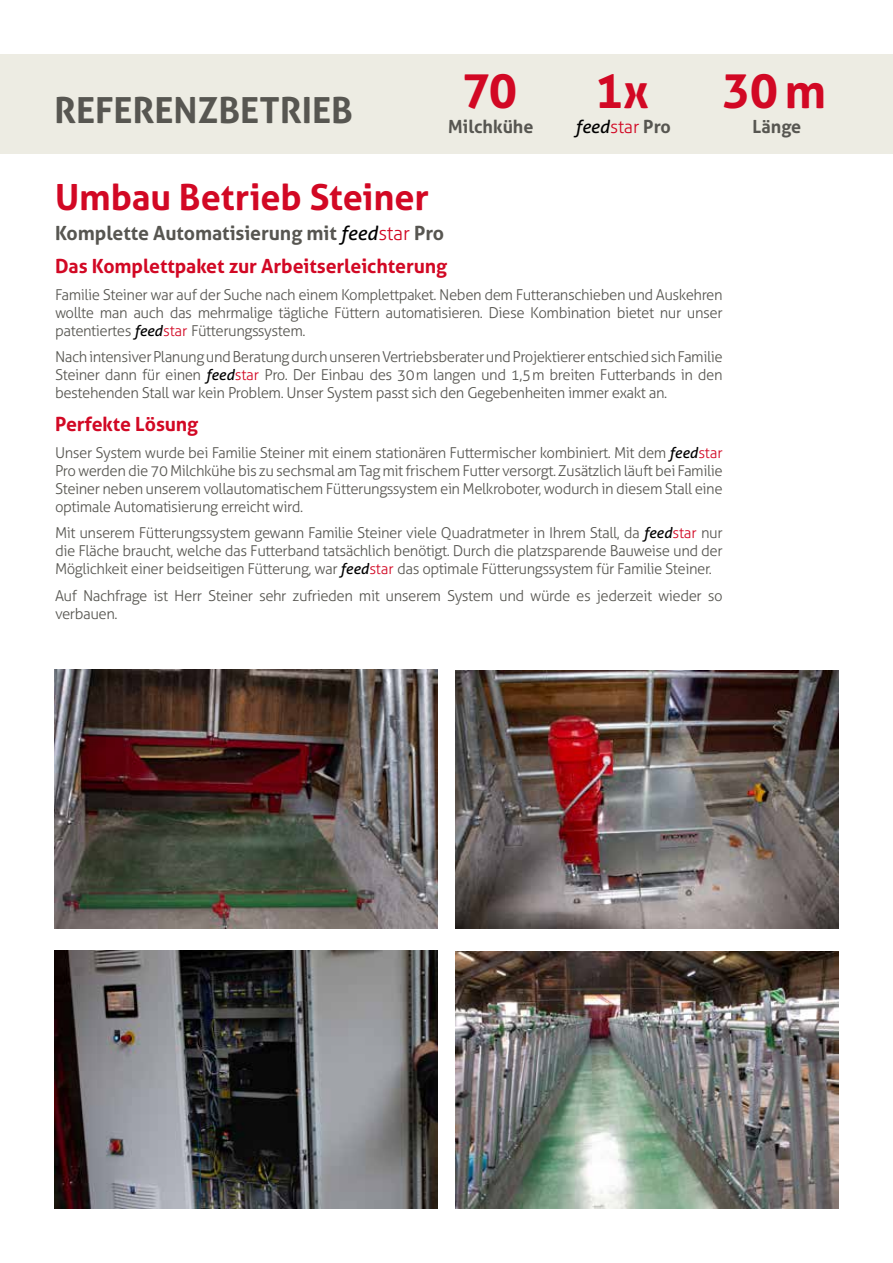
<style>
.page{position:relative;width:893px;height:1263px;background:#fff}
.page>*{position:absolute;margin:0;border:0;box-sizing:border-box;transform-origin:0 0}
.t1{font:700 47.55px "Aller";letter-spacing:-.005em;color:#d20824}
.t2{font:700 36px "Aller";letter-spacing:-.005em;color:#d20824}
.t3{font:700 36px "Aller";color:#575651}
.t4{font:700 19.5px "Aller";letter-spacing:-.005em;color:#d20824}
.t5{font:700 19.5px "Aller";letter-spacing:-.005em;color:#575651}
.t6{font:700 18.15px "Aller";color:#575651}
.t7{font:italic 18px "Aller";color:#000}
.t8{font:300 15px/18px "Aller";letter-spacing:-.03em;color:#575651;text-align:justify}
.s1{font-weight:300;font-style:normal;color:#d20824}
.s2{font-weight:700;font-style:normal;font-size:18.15px;color:#575651}
.s3{font-weight:400;font-style:italic;color:#000}
.s4{font-weight:300;color:#d20824}
.s5{color:#d20824}
</style>
<div class="page">
<div style="left:0;top:54px;width:893px;height:99px;background:#edece3"></div>
<img style="left:54px;top:670px;width:384px;height:258px">
<img style="left:455px;top:670px;width:384px;height:259px">
<img style="left:456px;top:951px;width:383px;height:257px">
<img style="left:54px;top:950px;width:384px;height:259px">
<h2 class="t3" style="left:54px;top:88px;width:301px">REFERENZBETRIEB</h2>
<h1 class="t1" style="left:462px;top:62px;width:57px">70</h1>
<h1 class="t1" style="left:595px;top:62px;width:56px">1x</h1>
<h1 class="t1" style="left:722px;top:62px;width:105px">30m</h1>
<p class="t6" style="left:448px;top:115px;width:87px">Milchkühe</p>
<p class="t7" style="left:576px;top:116px;width:97px">feed<span class="s1">star</span> <span class="s2">Pro</span></p>
<p class="t6" style="left:753px;top:115px;width:50px">Länge</p>
<h2 class="t2" style="left:55px;top:175px;width:375px">Umbau Betrieb Steiner</h2>
<h3 class="t5" style="left:55px;top:221px;width:391px">Komplette Automatisierung mit <span class="s3">feed</span><span class="s4">star</span> Pro</h3>
<h3 class="t4" style="left:55px;top:254px;width:394px">Das Komplettpaket zur Arbeitserleichterung</h3>
<p class="t8" style="left:55px;top:285px;width:669px">Familie Steiner war auf der Suche nach einem Komplettpaket. Neben dem Futteranschieben und Auskehren wollte man auch das mehrmalige tägliche Füttern automatisieren. Diese Kombination bietet nur unser patentiertes <span class="s3">feed</span><span class="s5">star</span> Fütterungssystem.</p>
<p class="t8" style="left:55px;top:348px;width:669px">Nach intensiver Planung und Beratung durch unseren Vertriebsberater und Projektierer entschied sich Familie Steiner dann für einen <span class="s3">feed</span><span class="s5">star</span> Pro. Der Einbau des 30m langen und 1,5m breiten Futterbands in den bestehenden Stall war kein Problem. Unser System passt sich den Gegebenheiten immer exakt an.</p>
<h3 class="t4" style="left:55px;top:412px;width:145px">Perfekte Lösung</h3>
<p class="t8" style="left:55px;top:443px;width:669px">Unser System wurde bei Familie Steiner mit einem stationären Futtermischer kombiniert. Mit dem <span class="s3">feed</span><span class="s5">star </span>Pro werden die 70 Milchkühe bis zu sechsmal am Tag mit frischem Futter versorgt. Zusätzlich läuft bei Familie Steiner neben unserem vollautomatischem Fütterungssystem ein Melkroboter, wodurch in diesem Stall eine optimale Automatisierung erreicht wird.</p>
<p class="t8" style="left:55px;top:524px;width:669px">Mit unserem Fütterungssystem gewann Familie Steiner viele Quadratmeter in Ihrem Stall, da <span class="s3">feed</span><span class="s5">star</span> nur die Fläche braucht, welche das Futterband tatsächlich benötigt. Durch die platzsparende Bauweise und der Möglichkeit einer beidseitigen Fütterung, war <span class="s3">feed</span><span class="s5">star</span> das optimale Fütterungssystem für Familie Steiner.</p>
<p class="t8" style="left:55px;top:586px;width:669px">Auf Nachfrage ist Herr Steiner sehr zufrieden mit unserem System und würde es jederzeit wieder so verbauen.</p>
</div>
